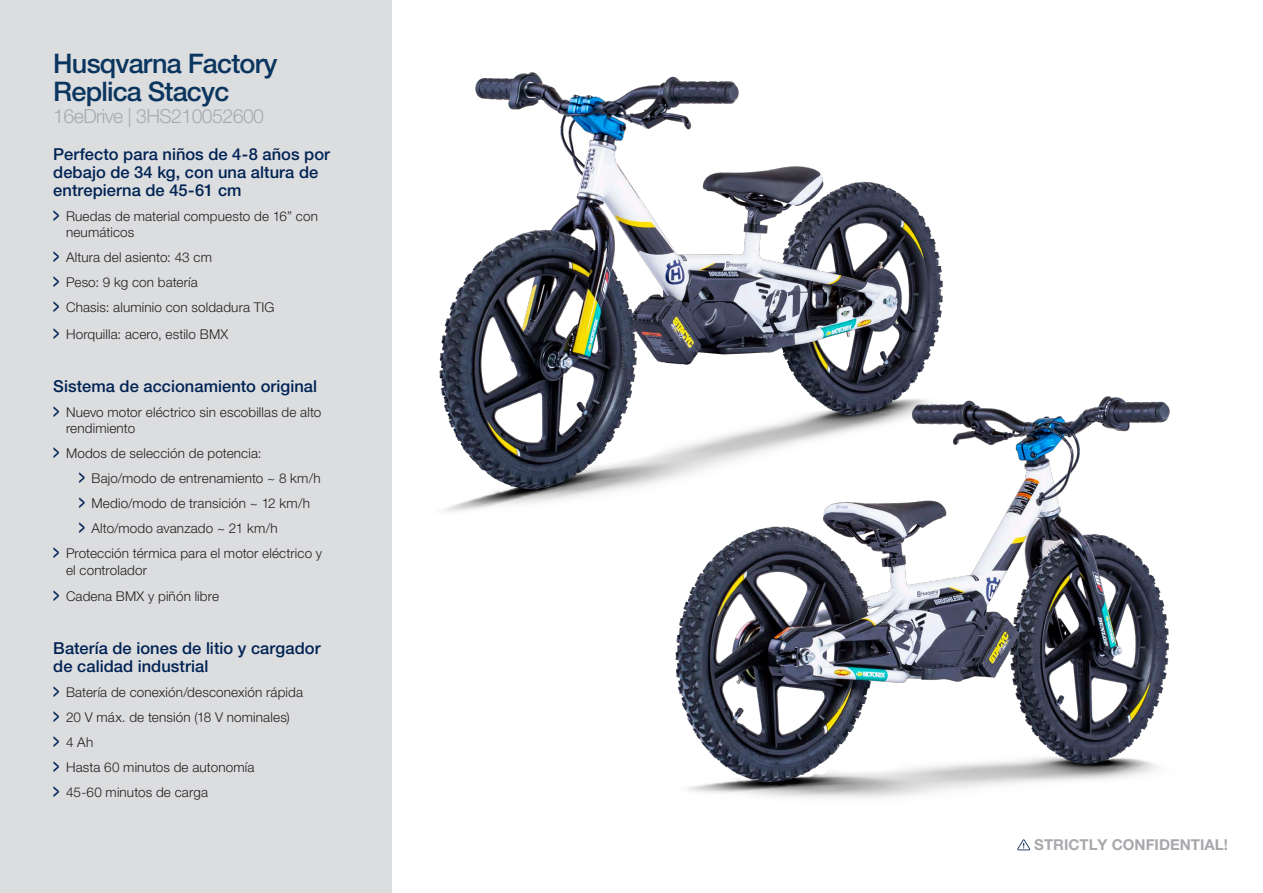
<style>
.page{position:relative;width:1263px;height:893px;background:#fff}
.page>*{position:absolute;margin:0;border:0;box-sizing:border-box;transform-origin:0 0}
.HL{font:500 27px "Helvetica Neue LT Pro";letter-spacing:-.03em;color:#0a355e}
.SHL{font:300 19.5px "Helvetica Neue LT Pro";letter-spacing:-.03em;color:#a8a9ad}
.HL_Aufzählungen{font:500 16.5px/18px "Helvetica Neue LT Pro";letter-spacing:.005em;color:#002354}
.BULLET_STYLE{font:500 16.5px/18px "Helvetica Neue LT Pro";letter-spacing:.005em;color:#002354}
.t1{font:700 15px "Helvetica Neue LT Pro";color:#a8a9ad}
.t2{font:300 13.5px/16.5px "Helvetica Neue LT Pro";letter-spacing:.01em;color:#231f20}
.s1{font-weight:500;font-size:21px;color:#002354}
</style>
<div class="page">
<div style="left:0;top:0;width:392px;height:893px;background:#dcdddf"></div>
<img style="left:439px;top:72px;width:504px;height:440px">
<img style="left:651px;top:389px;width:519px;height:462px">
<svg style="left:1017px;top:839px;width:13px;height:11px"></svg>
<p class="HL" style="left:53px;top:48px;width:226px">Husqvarna Factory</p>
<p class="HL" style="left:53px;top:75px;width:178px">Replica Stacyc</p>
<p class="SHL" style="left:53px;top:104px;width:212px">16eDrive | 3HS210052600</p>
<p class="HL_Aufzählungen" style="left:53px;top:145px;width:278px">Perfecto para niños de 4-8 años por debajo de 34 kg, con una altura de entrepierna de 45-61 cm</p>
<p class="t2" style="left:66px;top:208px;width:253px;text-indent:-13px"><span class="s1">&gt;</span> Ruedas de material compuesto de 16” con neumáticos</p>
<p class="t2" style="left:53px;top:249px;width:160px"><span class="s1">&gt;</span> Altura del asiento: 43 cm</p>
<p class="t2" style="left:53px;top:274px;width:146px"><span class="s1">&gt;</span> Peso: 9 kg con batería</p>
<p class="t2" style="left:53px;top:299px;width:223px"><span class="s1">&gt;</span> Chasis: aluminio con soldadura TIG</p>
<p class="t2" style="left:53px;top:326px;width:176px"><span class="s1">&gt;</span> Horquilla: acero, estilo BMX</p>
<p class="HL_Aufzählungen" style="left:53px;top:377px;width:265px">Sistema de accionamiento original</p>
<p class="t2" style="left:66px;top:404px;width:257px;text-indent:-13px"><span class="s1">&gt;</span> Nuevo motor eléctrico sin escobillas de alto rendimiento</p>
<p class="t2" style="left:53px;top:445px;width:210px"><span class="s1">&gt;</span> Modos de selección de potencia:</p>
<p class="t2" style="left:79px;top:470px;width:243px"><span class="s1">&gt;</span> Bajo/modo de entrenamiento ~ 8 km/h</p>
<p class="t2" style="left:79px;top:495px;width:233px"><span class="s1">&gt;</span> Medio/modo de transición ~ 12 km/h</p>
<p class="t2" style="left:79px;top:520px;width:200px"><span class="s1">&gt;</span> Alto/modo avanzado ~ 21 km/h</p>
<p class="t2" style="left:66px;top:545px;width:258px;text-indent:-13px"><span class="s1">&gt;</span> Protección térmica para el motor eléctrico y el controlador</p>
<p class="t2" style="left:53px;top:588px;width:167px"><span class="s1">&gt;</span> Cadena BMX y piñón libre</p>
<p class="BULLET_STYLE" style="left:53px;top:639px;width:269px">Batería de iones de litio y cargador de calidad industrial</p>
<p class="t2" style="left:53px;top:684px;width:251px"><span class="s1">&gt;</span> Batería de conexión/desconexión rápida</p>
<p class="t2" style="left:53px;top:709px;width:238px"><span class="s1">&gt;</span> 20 V máx. de tensión (18 V nominales)</p>
<p class="t2" style="left:53px;top:734px;width:42px"><span class="s1">&gt;</span> 4 Ah</p>
<p class="t2" style="left:53px;top:759px;width:203px"><span class="s1">&gt;</span> Hasta 60 minutos de autonomía</p>
<p class="t2" style="left:53px;top:784px;width:156px"><span class="s1">&gt;</span> 45-60 minutos de carga</p>
<p class="t1" style="left:1034px;top:836px;width:195px">STRICTLY CONFIDENTIAL!</p>
</div>
